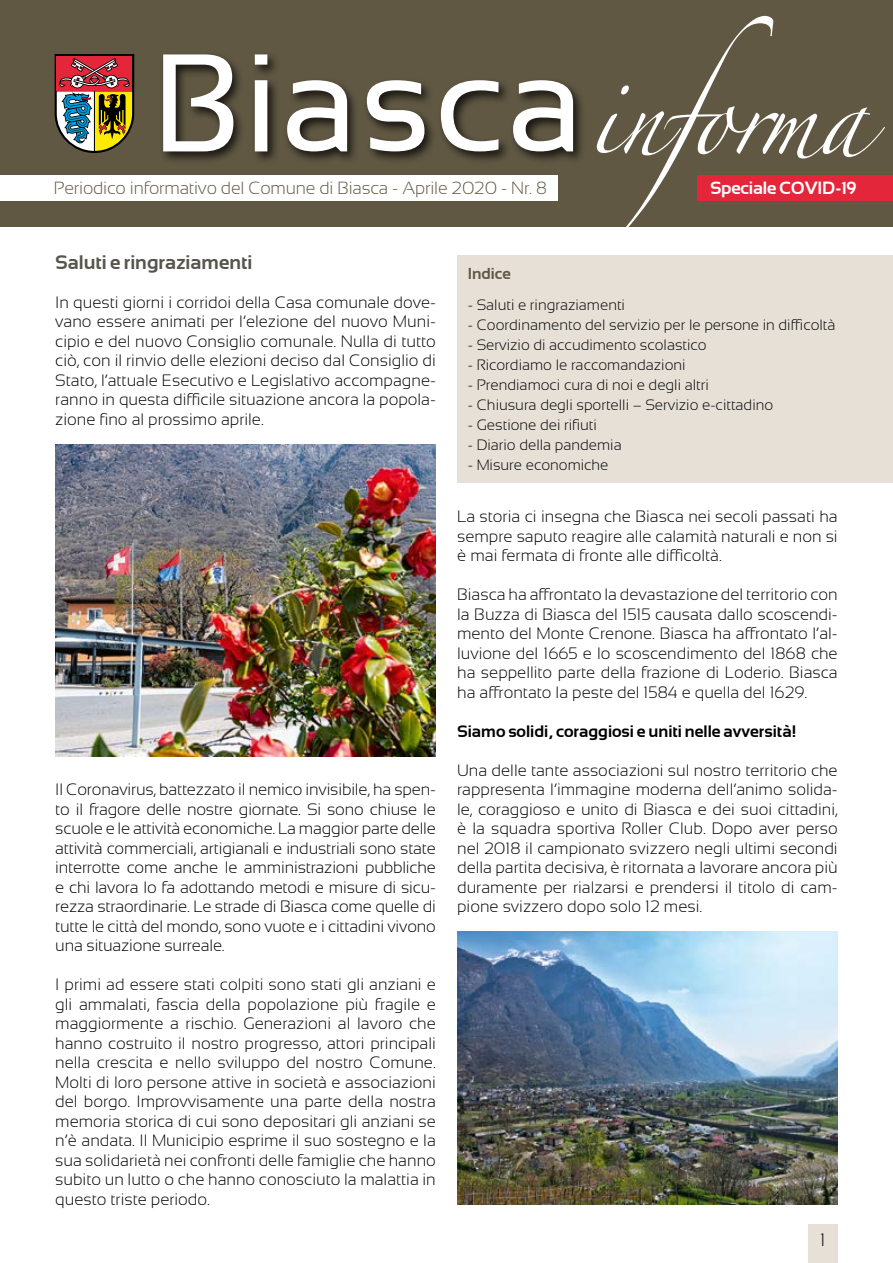
<style>
.page{position:relative;width:893px;height:1263px;background:#fff}
.page>*{position:absolute;margin:0;border:0;box-sizing:border-box;transform-origin:0 0}
.t1{font:138.9px "Sansation";letter-spacing:.02em;color:#fff}
.t2{font:73.65px "Zapfino";color:#fff;scale:.92 1}
.t3{font:700 19.5px "Sansation";color:#55544d}
.t4{font:300 18px "Sansation";color:#000001}
.t5{font:300 17.55px "Sansation";letter-spacing:-.01em;color:#605843}
.t6{font:700 17.55px "Sansation";letter-spacing:-.01em;color:#fff}
.t7{font:300 16.5px/19.5px "Sansation";color:#000001;text-align:justify}
.t8{font:700 16.5px "Sansation";color:#000001}
.t9{font:700 15.75px "Sansation";color:#605843}
.t10{font:300 15px "Sansation";color:#000001}
</style>
<div class="page">
<div style="left:0;top:0;width:893px;height:226px;background:#605843"></div>
<div style="left:0;top:175px;width:557px;height:26px;background:#fff"></div>
<div style="left:697px;top:175px;width:196px;height:26px;background:#e4263a"></div>
<div style="left:159px;top:52px;width:427px;height:112px;background:#000001;opacity:.75"></div>
<svg style="left:55px;top:54px;width:79px;height:99px;background:#8e674e"></svg>
<div style="left:457px;top:255px;width:436px;height:228px;background:#e6e0d7"></div>
<img style="left:55px;top:444px;width:381px;height:312px">
<img style="left:457px;top:932px;width:381px;height:273px">
<div style="left:808px;top:1225px;width:30px;height:38px;background:#e6e0d7"></div>
<h2 class="t2" style="left:589px;top:85px;width:322px">informa</h2>
<h1 class="t1" style="left:153px;top:26px;width:432px">Biasca</h1>
<p class="t5" style="left:54px;top:178px;width:495px">Periodico informativo del Comune di Biasca - Aprile 2020 - Nr. 8</p>
<p class="t6" style="left:710px;top:178px;width:148px">Speciale COVID-19</p>
<p class="t3" style="left:55px;top:251px;width:199px">Saluti e ringraziamenti</p>
<p class="t7" style="left:55px;top:292px;width:382px">In questi giorni i corridoi della Casa comunale dove&shy;vano essere animati per l’elezione del nuovo Muni&shy;cipio e del nuovo Consiglio comunale. Nulla di tutto ciò, con il rinvio delle elezioni deciso dal Consiglio di Stato, l’attuale Esecutivo e Legislativo accompagne&shy;ranno in questa difficile situazione ancora la popola&shy;zione fino al prossimo aprile.</p>
<p class="t9" style="left:468px;top:265px;width:45px">Indice</p>
<p class="t10" style="left:468px;top:297px;width:159px">- Saluti e ringraziamenti</p>
<p class="t10" style="left:468px;top:317px;width:369px">- Coordinamento del servizio per le persone in difficoltà</p>
<p class="t10" style="left:468px;top:337px;width:240px">- Servizio di accudimento scolastico</p>
<p class="t10" style="left:468px;top:357px;width:219px">- Ricordiamo le raccomandazioni</p>
<p class="t10" style="left:468px;top:377px;width:243px">- Prendiamoci cura di noi e degli altri</p>
<p class="t10" style="left:468px;top:397px;width:307px">- Chiusura degli sportelli – Servizio e-cittadino</p>
<p class="t10" style="left:468px;top:417px;width:131px">- Gestione dei rifiuti</p>
<p class="t10" style="left:468px;top:437px;width:155px">- Diario della pandemia</p>
<p class="t10" style="left:468px;top:457px;width:142px">- Misure economiche</p>
<p class="t7" style="left:55px;top:780px;width:382px">Il Coronavirus, battezzato il nemico invisibile, ha spen&shy;to il fragore delle nostre giornate. Si sono chiuse le scuole e le attività economiche. La maggior parte delle attività commerciali, artigianali e industriali sono state interrotte come anche le amministrazioni pubbliche e chi lavora lo fa adottando metodi e misure di sicu&shy;rezza straordinarie. Le strade di Biasca come quelle di tutte le città del mondo, sono vuote e i cittadini vivono una situazione surreale.</p>
<p class="t7" style="left:55px;top:975px;width:382px">I primi ad essere stati colpiti sono stati gli anziani e gli ammalati, fascia della popolazione più fragile e maggiormente a rischio. Generazioni al lavoro che hanno costruito il nostro progresso, attori principali nella crescita e nello sviluppo del nostro Comune.<br>Molti di loro persone attive in società e associazioni del borgo. Improvvisamente una parte della nostra memoria storica di cui sono depositari gli anziani se n’è andata. Il Municipio esprime il suo sostegno e la sua solidarietà nei confronti delle famiglie che hanno subito un lutto o che hanno conosciuto la malattia in questo triste periodo.</p>
<p class="t7" style="left:457px;top:507px;width:382px">La storia ci insegna che Biasca nei secoli passati ha sempre saputo reagire alle calamità naturali e non si è mai fermata di fronte alle difficoltà.</p>
<p class="t7" style="left:457px;top:585px;width:382px">Biasca ha affrontato la devastazione del territorio con la Buzza di Biasca del 1515 causata dallo scoscendi&shy;mento del Monte Crenone. Biasca ha affrontato l’al&shy;luvione del 1665 e lo scoscendimento del 1868 che ha seppellito parte della frazione di Loderio. Biasca ha affrontato la peste del 1584 e quella del 1629.</p>
<p class="t8" style="left:457px;top:721px;width:341px">Siamo solidi, coraggiosi e uniti nelle avversità!</p>
<p class="t7" style="left:457px;top:760px;width:382px">Una delle tante associazioni sul nostro territorio che rappresenta l’immagine moderna dell’animo solida&shy;le, coraggioso e unito di Biasca e dei suoi cittadini, è la squadra sportiva Roller Club. Dopo aver perso nel 2018 il campionato svizzero negli ultimi secondi della partita decisiva, è ritornata a lavorare ancora più duramente per rialzarsi e prendersi il titolo di cam&shy;pione svizzero dopo solo 12 mesi.</p>
<p class="t4" style="left:820px;top:1230px;width:7px">1</p>
</div>
